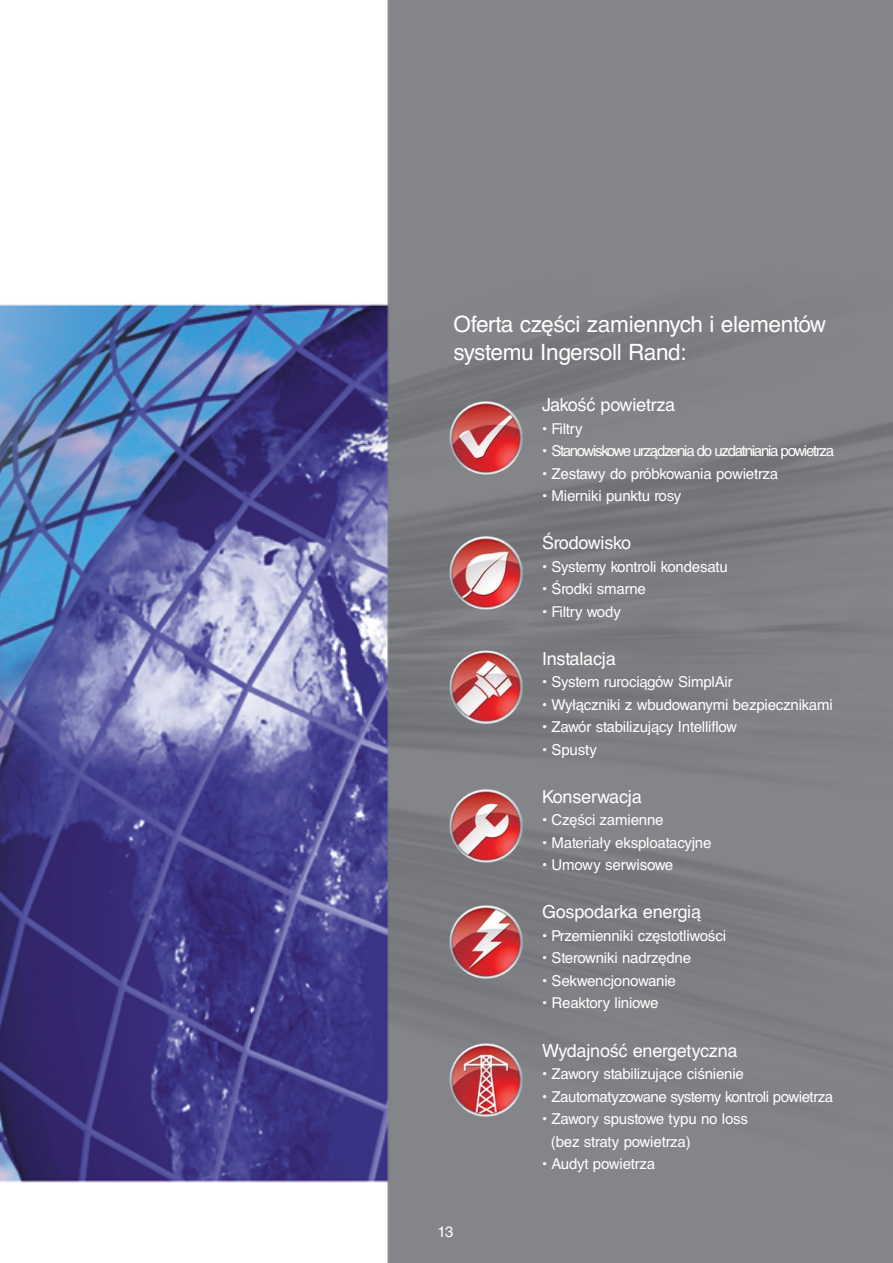
<style>
.page{position:relative;width:893px;height:1263px;background:#fff}
.page>*{position:absolute;margin:0;border:0;box-sizing:border-box;transform-origin:0 0}
.t1{font:22.5px/28.5px "Helvetica CE";letter-spacing:-.01em;color:#fff}
.t2{font:18px "Helvetica CE";letter-spacing:-.01em;color:#fff}
.t3{font:15px/22.5px "Helvetica CE";letter-spacing:-.01em;color:#fff}
.t4{font:15px "Helvetica CE";letter-spacing:-.085em;color:#fff}
.t5{font:15px "Helvetica CE";letter-spacing:-.03em;color:#fff}
</style>
<div class="page">
<img style="left:0;top:0;width:892px;height:1263px">
<img style="left:449px;top:401px;width:74px;height:74px;border-radius:50%">
<img style="left:449px;top:536px;width:74px;height:74px;border-radius:50%">
<img style="left:449px;top:651px;width:74px;height:73px;border-radius:50%">
<img style="left:449px;top:789px;width:74px;height:74px;border-radius:50%">
<img style="left:449px;top:905px;width:74px;height:74px;border-radius:50%">
<img style="left:449px;top:1043px;width:74px;height:74px;border-radius:50%">
<h1 class="t1" style="left:453px;top:312px;width:374px">Oferta części zamiennych i elementów systemu Ingersoll Rand:</h1>
<p class="t2" style="left:542px;top:398px;width:135px">Jakość powietrza</p>
<p class="t3" style="left:542px;top:419px;width:42px">• Filtry</p>
<p class="t4" style="left:542px;top:445px;width:294px">• Stanowiskowe urządzenia do uzdatniania powietrza</p>
<p class="t3" style="left:542px;top:464px;width:238px">• Zestawy do próbkowania powietrza</p>
<p class="t3" style="left:542px;top:486px;width:141px">• Mierniki punktu rosy</p>
<p class="t2" style="left:542px;top:536px;width:91px">Środowisko</p>
<p class="t3" style="left:542px;top:557px;width:187px">• Systemy kontroli kondesatu</p>
<p class="t3" style="left:542px;top:579px;width:105px">• Środki smarne</p>
<p class="t3" style="left:542px;top:602px;width:80px">• Filtry wody</p>
<p class="t2" style="left:542px;top:652px;width:75px">Instalacja</p>
<p class="t3" style="left:542px;top:672px;width:192px">• System rurociągów SimplAir</p>
<p class="t3" style="left:542px;top:695px;width:292px">• Wyłączniki z wbudowanymi bezpiecznikami</p>
<p class="t3" style="left:542px;top:717px;width:196px">• Zawór stabilizujący Intelliflow</p>
<p class="t3" style="left:542px;top:740px;width:56px">• Spusty</p>
<p class="t2" style="left:542px;top:790px;width:101px">Konserwacja</p>
<p class="t3" style="left:542px;top:810px;width:123px">• Części zamienne</p>
<p class="t3" style="left:542px;top:833px;width:171px">• Materiały eksploatacyjne</p>
<p class="t3" style="left:542px;top:855px;width:133px">• Umowy serwisowe</p>
<p class="t2" style="left:542px;top:906px;width:160px">Gospodarka energią</p>
<p class="t3" style="left:542px;top:926px;width:185px">• Przemienniki częstotliwości</p>
<p class="t3" style="left:542px;top:949px;width:150px">• Sterowniki nadrzędne</p>
<p class="t3" style="left:542px;top:971px;width:135px">• Sekwencjonowanie</p>
<p class="t3" style="left:542px;top:994px;width:118px">• Reaktory liniowe</p>
<p class="t2" style="left:542px;top:1044px;width:197px">Wydajność energetyczna</p>
<p class="t3" style="left:542px;top:1064px;width:203px">• Zawory stabilizujące ciśnienie</p>
<p class="t5" style="left:542px;top:1091px;width:292px">• Zautomatyzowane systemy kontroli powietrza</p>
<p class="t3" style="left:551px;top:1109px;width:199px;text-indent:-9px">• Zawory spustowe typu no loss (bez straty powietrza)</p>
<p class="t3" style="left:542px;top:1154px;width:115px">• Audyt powietrza</p>
<p class="t3" style="left:437px;top:1222px;width:18px">13</p>
</div>
